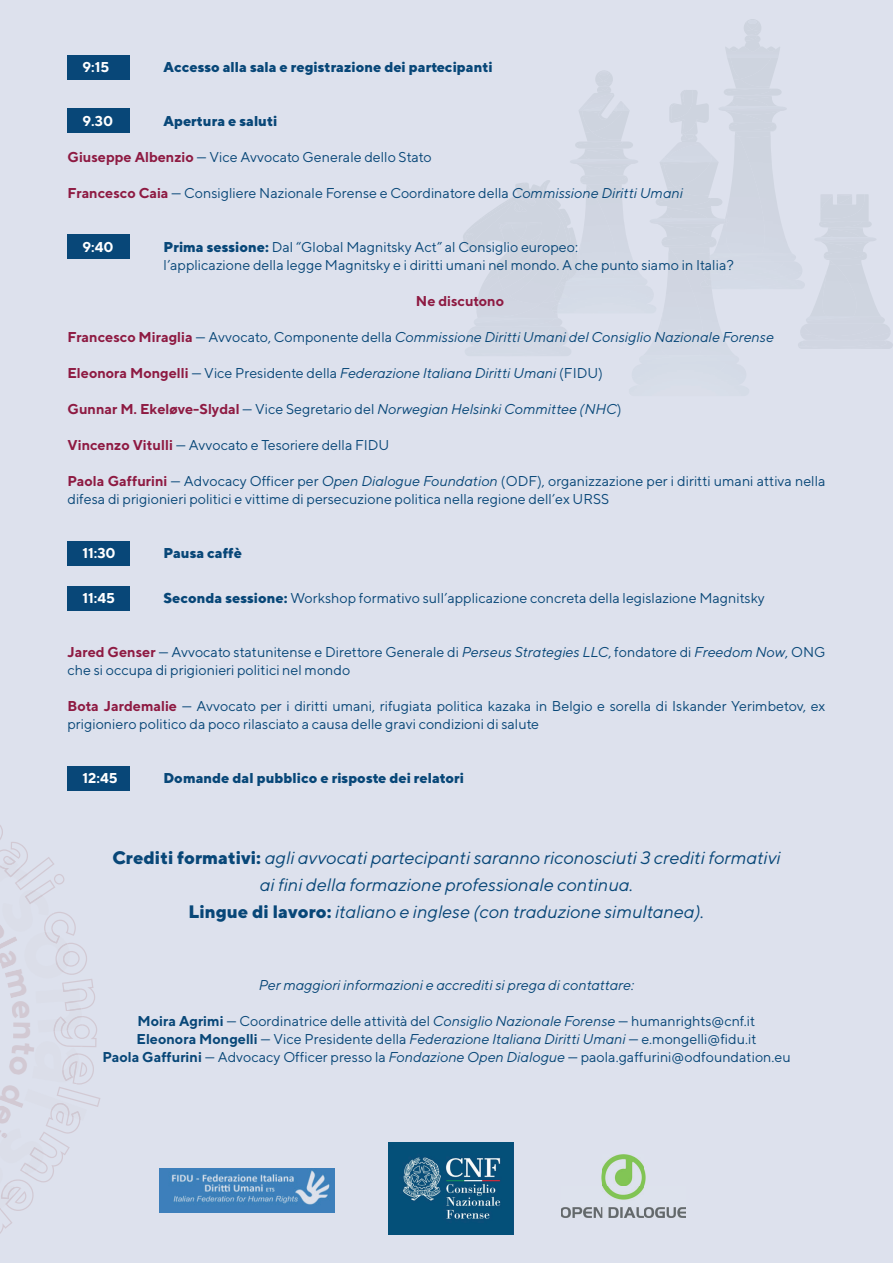
<style>
.page{position:relative;width:893px;height:1263px;background:#dde1ed}
.page>*{position:absolute;margin:0;border:0;box-sizing:border-box;transform-origin:0 0}
.t1{font:italic 18px/27px "TT Norms";color:#084778;text-align:center}
.t2{font:14.25px/18px "TT Norms";color:#084778}
.t3{font:italic 14.25px "TT Norms";color:#084778}
.t4{font:800 14.25px "TT Norms";color:#084778}
.t5{font:700 14.25px "TT Norms";color:#fff}
.t6{font:700 14.25px "TT Norms";color:#8e1a42}
.s1{font-weight:700;color:#8e1a42}
.s2{font-style:italic}
.s3{font-weight:800}
.s4{font-weight:700;font-style:normal;color:#8e1a42}
.s5{font-style:normal}
.s6{font-weight:800;font-style:normal}
.s7{font-weight:700}
</style>
<div class="page">
<img style="left:821px;top:226px;width:15px;height:1px">
<img style="left:821px;top:241px;width:49px;height:4px">
<svg style="left:798px;top:333px;width:11px;height:13px"></svg>
<img style="left:806px;top:317px;width:64px;height:4px">
<svg style="left:864px;top:340px;width:12px;height:1px"></svg>
<img style="left:850px;top:221px;width:12px;height:1px">
<svg style="left:862px;top:221px;width:10px;height:8px"></svg>
<svg style="left:819px;top:221px;width:31px;height:4px"></svg>
<svg style="left:837px;top:194px;width:15px;height:2px"></svg>
<img style="left:583px;top:213px;width:3px;height:20px">
<svg style="left:578px;top:148px;width:8px;height:11px"></svg>
<svg style="left:581px;top:180px;width:10px;height:10px"></svg>
<img style="left:577px;top:147px;width:16px;height:1px">
<svg style="left:595px;top:71px;width:19px;height:23px"></svg>
<svg style="left:621px;top:139px;width:12px;height:11px"></svg>
<svg style="left:610px;top:102px;width:20px;height:15px"></svg>
<svg style="left:744px;top:20px;width:17px;height:16px"></svg>
<img style="left:734px;top:137px;width:1px;height:110px">
<img style="left:727px;top:102px;width:6px;height:4px">
<svg style="left:770px;top:129px;width:6px;height:7px"></svg>
<svg style="left:729px;top:127px;width:10px;height:10px"></svg>
<img style="left:724px;top:89px;width:34px;height:5px">
<img style="left:752px;top:271px;width:50px;height:9px">
<svg style="left:773px;top:278px;width:29px;height:2px"></svg>
<img style="left:515px;top:201px;width:12px;height:11px">
<img style="left:476px;top:220px;width:93px;height:76px">
<img style="left:542px;top:251px;width:10px;height:50px">
<div style="left:552px;top:242px;width:26px;height:76px;background:#d0d5e1"></div>
<svg style="left:515px;top:203px;width:9px;height:9px"></svg>
<img style="left:490px;top:247px;width:2px;height:15px">
<img style="left:492px;top:236px;width:8px;height:36px">
<img style="left:483px;top:262px;width:15px;height:19px">
<svg style="left:515px;top:183px;width:11px;height:9px"></svg>
<img style="left:516px;top:197px;width:20px;height:9px">
<div style="left:499px;top:239px;width:49px;height:50px;background:#cfd5e0"></div>
<img style="left:482px;top:281px;width:21px;height:16px">
<svg style="left:500px;top:222px;width:43px;height:35px"></svg>
<img style="left:475px;top:196px;width:40px;height:27px">
<svg style="left:468px;top:304px;width:10px;height:42px"></svg>
<img style="left:474px;top:318px;width:71px;height:5px">
<svg style="left:463px;top:233px;width:21px;height:20px"></svg>
<img style="left:639px;top:247px;width:100px;height:56px">
<img style="left:668px;top:247px;width:67px;height:108px">
<svg style="left:700px;top:252px;width:20px;height:37px"></svg>
<img style="left:710px;top:247px;width:6px;height:6px">
<img style="left:668px;top:247px;width:42px;height:7px">
<img style="left:667px;top:206px;width:44px;height:3px">
<svg style="left:715px;top:219px;width:13px;height:9px"></svg>
<svg style="left:659px;top:212px;width:7px;height:6px"></svg>
<img style="left:650px;top:219px;width:58px;height:4px">
<svg style="left:662px;top:242px;width:12px;height:11px"></svg>
<img style="left:656px;top:198px;width:39px;height:6px">
<img style="left:670px;top:110px;width:2px;height:9px">
<svg style="left:669px;top:90px;width:18px;height:20px"></svg>
<img style="left:681px;top:120px;width:2px;height:14px">
<svg style="left:681px;top:135px;width:5px;height:4px"></svg>
<svg style="left:708px;top:198px;width:14px;height:10px"></svg>
<svg style="left:704px;top:152px;width:15px;height:11px"></svg>
<svg style="left:660px;top:157px;width:7px;height:9px"></svg>
<div style="left:68px;top:55px;width:62px;height:25px;background:#084778"></div>
<div style="left:68px;top:586px;width:62px;height:24px;background:#084778"></div>
<div style="left:68px;top:766px;width:62px;height:24px;background:#084778"></div>
<div style="left:68px;top:541px;width:62px;height:24px;background:#084778"></div>
<div style="left:68px;top:108px;width:62px;height:25px;background:#084778"></div>
<div style="left:68px;top:234px;width:62px;height:25px;background:#084778"></div>
<img style="left:561px;top:1155px;width:125px;height:63px">
<img style="left:160px;top:1168px;width:175px;height:44px">
<img style="left:389px;top:1142px;width:124px;height:93px">
<svg style="left:0;top:825px;width:100px;height:409px"></svg>
<p class="t5" style="left:82px;top:58px;width:28px">9:15</p>
<p class="t4" style="left:163px;top:58px;width:331px">Accesso alla sala e registrazione dei partecipanti</p>
<p class="t5" style="left:82px;top:112px;width:32px">9.30</p>
<p class="t4" style="left:163px;top:112px;width:115px">Apertura e saluti</p>
<p class="t2" style="left:67px;top:148px;width:366px"><span class="s1">Giuseppe Albenzio</span> — Vice Avvocato Generale dello Stato</p>
<p class="t2" style="left:67px;top:184px;width:617px"><span class="s1">Francesco Caia</span> — Consigliere Nazionale Forense e Coordinatore della <span class="s2">Commissione Diritti Umani</span></p>
<p class="t5" style="left:82px;top:238px;width:33px">9:40</p>
<p class="t2" style="left:163px;top:238px;width:572px"><span class="s3">Prima sessione:</span> Dal “Global Magnitsky Act” al Consiglio europeo:<br>l’applicazione della legge Magnitsky e i diritti umani nel mondo. A che punto siamo in Italia?</p>
<p class="t6" style="left:416px;top:292px;width:90px">Ne discutono</p>
<p class="t3" style="left:67px;top:328px;width:708px"><span class="s4">Francesco Miraglia</span> <span class="s5">— Avvocato, Componente della</span> Commissione Diritti Umani del Consiglio Nazionale Forense</p>
<p class="t3" style="left:67px;top:364px;width:537px"><span class="s4">Eleonora Mongelli</span> <span class="s5">— Vice Presidente della</span> Federazione Italiana Diritti Umani <span class="s5">(FIDU)</span></p>
<p class="t3" style="left:67px;top:400px;width:556px"><span class="s4">Gunnar M. Ekeløve-Slydal</span> <span class="s5">— Vice Segretario del</span> Norwegian Helsinki Committee (NHC<span class="s5">)</span></p>
<p class="t2" style="left:67px;top:436px;width:323px"><span class="s1">Vincenzo Vitulli</span> — Avvocato e Tesoriere della FIDU</p>
<p class="t2" style="left:67px;top:472px;width:759px"><span class="s1">Paola Gaffurini</span> — Advocacy Officer per <span class="s2">Open Dialogue Foundation</span> (ODF), organizzazione per i diritti umani attiva nella difesa di prigionieri politici e vittime di persecuzione politica nella regione dell’ex URSS</p>
<p class="t5" style="left:82px;top:544px;width:35px">11:30</p>
<p class="t4" style="left:163px;top:544px;width:80px">Pausa caffè</p>
<p class="t5" style="left:82px;top:589px;width:34px">11:45</p>
<p class="t2" style="left:163px;top:589px;width:603px"><span class="s3">Seconda sessione:</span> Workshop formativo sull’applicazione concreta della legislazione Magnitsky</p>
<p class="t2" style="left:67px;top:643px;width:759px"><span class="s1">Jared Genser</span> — Avvocato statunitense e Direttore Generale di <span class="s2">Perseus Strategies LLC</span>, fondatore di <span class="s2">Freedom Now</span>, ONG che si occupa di prigionieri politici nel mondo</p>
<p class="t2" style="left:67px;top:697px;width:759px"><span class="s1">Bota Jardemalie</span> — Avvocato per i diritti umani, rifugiata politica kazaka in Belgio e sorella di Iskander Yerimbetov, ex prigioniero politico da poco rilasciato a causa delle gravi condizioni di salute</p>
<p class="t5" style="left:82px;top:769px;width:37px">12:45</p>
<p class="t4" style="left:163px;top:769px;width:302px">Domande dal pubblico e risposte dei relatori</p>
<p class="t1" style="left:112px;top:844px;width:670px"><span class="s6">Crediti formativi:</span> agli avvocati partecipanti saranno riconosciuti 3 crediti formativi ai fini della formazione professionale continua.<br><span class="s6">Lingue di lavoro:</span> italiano e inglese (con traduzione simultanea).</p>
<p class="t3" style="left:259px;top:976px;width:377px">Per maggiori informazioni e accrediti si prega di contattare:</p>
<p class="t2" style="left:102px;top:1012px;width:690px;text-align:center"><span class="s7">Moira Agrimi</span> — Coordinatrice delle attività del <span class="s2">Consiglio Nazionale Forense</span> — humanrights@cnf.it<br><span class="s7">Eleonora Mongelli</span> — Vice Presidente della <span class="s2">Federazione Italiana Diritti Umani</span> — e.mongelli@fidu.it<br><span class="s7">Paola Gaffurini</span> — Advocacy Officer presso la <span class="s2">Fondazione Open Dialogue</span> — paola.gaffurini@odfoundation.eu</p>
</div>
